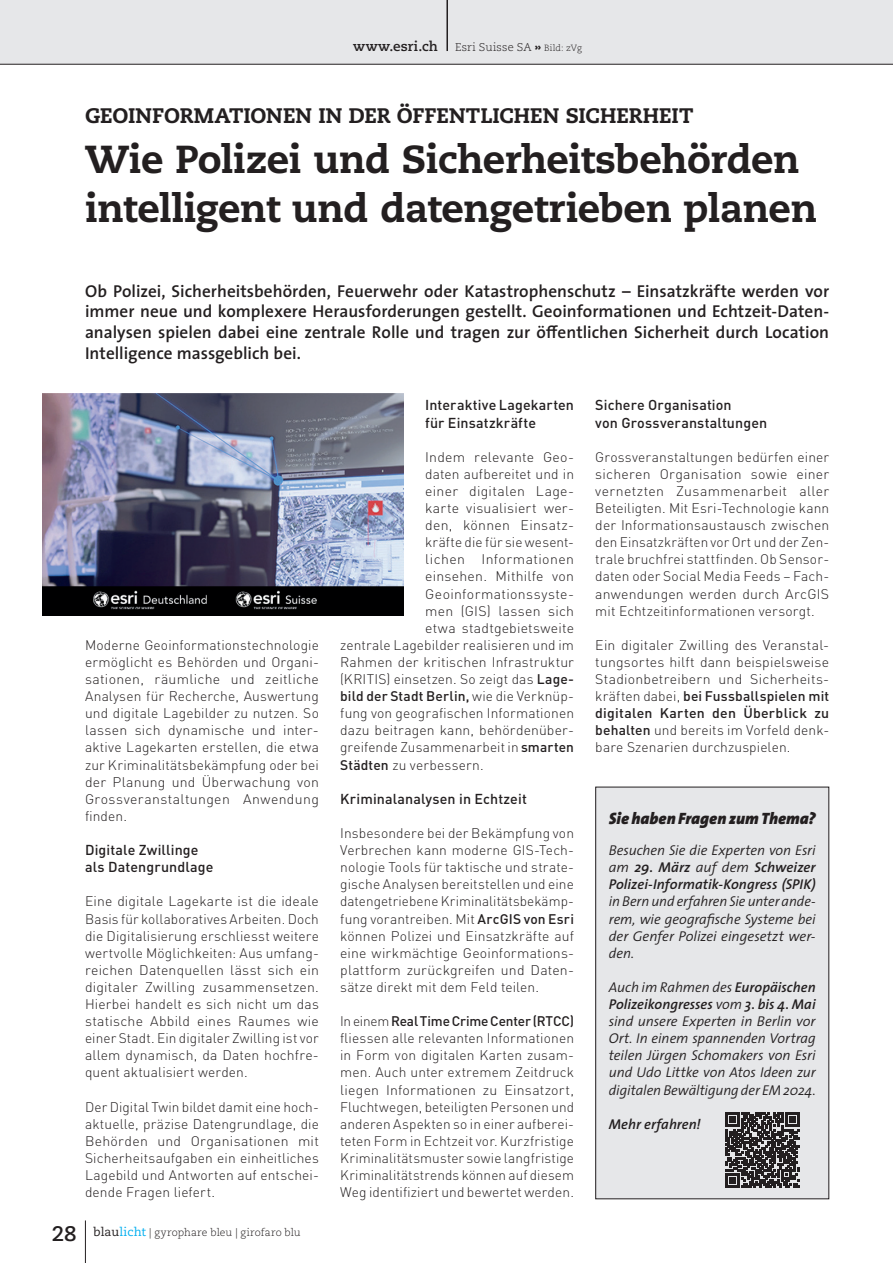
<style>
.page{position:relative;width:893px;height:1263px;background:#fff}
.page>*{position:absolute;margin:0;border:0;box-sizing:border-box;transform-origin:0 0}
.t1{font:800 39px/49.5px "Caecilia LT Std";letter-spacing:-.015em;color:#231f20}
.t2{font:800 21px "Caecilia LT Std";color:#231f20}
.t3{font:600 17.25px/20.7px "The Sans";color:#231f20;text-align:justify}
.t4{font:italic 900 16.5px "The Sans";letter-spacing:.005em;color:#231f20}
.t5{font:italic 300 14.25px/17.1px "The Sans";letter-spacing:-.005em;color:#231f20;text-align:justify}
.t6{font:500 14.25px/17.1px "DIN Pro";letter-spacing:.01em;color:#231f20}
.t7{font:italic 600 14.25px/17.1px "The Sans";color:#231f20;text-align:justify}
.t8{font:300 13.8px/17.1px "DIN Pro";letter-spacing:.01em;color:#231f20;text-align:justify}
.t9{font:500 13.8px "DIN Pro";letter-spacing:.01em;color:#231f20}
.t10{font:300 13.8px "DIN Pro";letter-spacing:.03em;color:#231f20}
.t11{font:700 13.5px "Caecilia LT Std";letter-spacing:.02em;color:#231f20}
.t12{font:300 11.25px "Caecilia LT Std";letter-spacing:.02em;color:#231f20}
.t13{font:300 10.5px "Caecilia LT Std";letter-spacing:.01em;color:#231f20}
.s1{font-weight:800}
.s2{font-size:9px}
.s3{font-weight:700;font-size:21px}
.s4{font-weight:400;font-size:12px}
.s5{font-weight:400;font-size:12px;color:#00aeef}
.s6{font-weight:500}
.s7{font-weight:300}
.s8{font-weight:600}
</style>
<div class="page">
<hr style="left:85px;top:1220px;width:1px;height:43px;background:#231f20">
<div style="left:0;top:0;width:893px;height:64px;background:#e6e7e9"></div>
<hr style="left:0;top:64px;width:893px;height:1px;background:#231f20">
<hr style="left:446px;top:0;width:2px;height:51px;background:#231f20">
<img style="left:43px;top:393px;width:361px;height:223px">
<div style="left:596px;top:787px;width:233px;height:412px;background:#e6e7e9"></div>
<div style="left:595px;top:787px;width:234px;height:412px;border:1px solid #231f20"></div>
<svg style="left:725px;top:1113px;width:74px;height:74px"></svg>
<p class="t11" style="left:353px;top:38px;width:86px">www.esri.ch</p>
<p class="t12" style="left:455px;top:41px;width:128px">Esri Suisse SA <span class="s1">»</span> <span class="s2">Bild: zVg</span></p>
<h2 class="t2" style="left:85px;top:103px;width:610px">GEOINFORMATIONEN IN DER ÖFFENTLICHEN SICHERHEIT</h2>
<h1 class="t1" style="left:85px;top:134px;width:734px">Wie Polizei und Sicherheitsbehörden intelligent und datengetrieben planen</h1>
<p class="t3" style="left:85px;top:280px;width:746px">Ob Polizei, Sicherheitsbehörden, Feuerwehr oder Katastrophenschutz – Einsatzkräfte werden vor immer neue und komplexere Herausforderungen gestellt. Geoinformationen und Echtzeit-Daten&shy;analysen spielen dabei eine zentrale Rolle und tragen zur öffentlichen Sicherheit durch Location Intelligence massgeblich bei.</p>
<p class="t8" style="left:85px;top:636px;width:235px">Moderne Geoinformationstechnologie ermöglicht es Behörden und Organi&shy;sationen, räumliche und zeitliche Analysen für Recherche, Auswertung und digitale Lagebilder zu nutzen. So lassen sich dynamische und inter&shy;aktive Lagekarten erstellen, die etwa zur Kriminalitätsbekämpfung oder bei der Planung und Überwachung von Grossveranstaltungen Anwendung finden.</p>
<p class="t6" style="left:85px;top:841px;width:130px">Digitale Zwillinge als Datengrundlage</p>
<p class="t8" style="left:85px;top:892px;width:235px">Eine digitale Lagekarte ist die ideale Basis für kollaboratives Arbeiten. Doch die Digitalisierung erschliesst weitere wertvolle Möglichkeiten: Aus umfang&shy;reichen Datenquellen lässt sich ein digitaler Zwilling zusammensetzen.<br>Hierbei handelt es sich nicht um das statische Abbild eines Raumes wie einer Stadt. Ein digitaler Zwilling ist vor allem dynamisch, da Daten hochfre&shy;quent aktualisiert werden.</p>
<p class="t8" style="left:85px;top:1097px;width:235px">Der Digital Twin bildet damit eine hoch&shy;aktuelle, präzise Datengrundlage, die Behörden und Organisationen mit Sicherheitsaufgaben ein einheitliches Lagebild und Antworten auf entschei&shy;dende Fragen liefert.</p>
<p class="t13" style="left:52px;top:1227px;width:251px"><span class="s3">28</span> <span class="s4">blau</span><span class="s5">licht</span> | gyrophare bleu | girofaro blu</p>
<p class="t6" style="left:425px;top:396px;width:150px">Interaktive Lagekarten für Einsatzkräfte</p>
<p class="t8" style="left:425px;top:448px;width:148px">Indem relevante Geo-</p>
<p class="t8" style="left:425px;top:465px;width:150px">daten aufbereitet und in</p>
<p class="t8" style="left:425px;top:482px;width:148px">einer digitalen Lage-</p>
<p class="t8" style="left:425px;top:499px;width:150px">karte visualisiert wer-</p>
<p class="t8" style="left:425px;top:516px;width:150px">den, können Einsatz-</p>
<p class="t8" style="left:425px;top:533px;width:150px">kräfte die für sie wesent-</p>
<p class="t10" style="left:425px;top:550px;width:150px">lichen Informationen</p>
<p class="t8" style="left:425px;top:567px;width:150px">einsehen. Mithilfe von</p>
<p class="t8" style="left:425px;top:584px;width:150px">Geoinformationssyste-</p>
<p class="t8" style="left:425px;top:602px;width:150px">men (GIS) lassen sich</p>
<p class="t8" style="left:425px;top:619px;width:150px">etwa stadtgebietsweite</p>
<p class="t8" style="left:340px;top:636px;width:235px">zentrale Lagebilder realisieren und im</p>
<p class="t8" style="left:340px;top:653px;width:235px">Rahmen der kritischen Infrastruktur</p>
<p class="t8" style="left:340px;top:670px;width:235px">(KRITIS) einsetzen. So zeigt das <span class="s6">Lage-</span></p>
<p class="t9" style="left:340px;top:687px;width:235px">bild der Stadt Berlin, <span class="s7">wie die Verknüp-</span></p>
<p class="t8" style="left:340px;top:704px;width:235px">fung von geografischen Informationen</p>
<p class="t8" style="left:340px;top:721px;width:235px">dazu beitragen kann, behördenüber-</p>
<p class="t8" style="left:340px;top:738px;width:235px">greifende Zusammenarbeit in <span class="s6">smarten</span></p>
<p class="t8" style="left:340px;top:755px;width:145px"><span class="s6">Städten</span> zu verbessern.</p>
<p class="t6" style="left:340px;top:789px;width:188px">Kriminalanalysen in Echtzeit</p>
<p class="t8" style="left:340px;top:824px;width:235px;text-align:left">Insbesondere bei der Bekämpfung von Verbrechen kann moderne GIS-Tech&shy;nologie Tools für taktische und strate&shy;gische Analysen bereitstellen und eine datengetriebene Kriminalitätsbekämp&shy;fung vorantreiben. Mit <span class="s6">ArcGIS von Esri </span>können Polizei und Einsatzkräfte auf eine wirkmächtige Geoinformations&shy;plattform zurückgreifen und Daten&shy;sätze direkt mit dem Feld teilen.</p>
<p class="t8" style="left:340px;top:1012px;width:235px">In einem <span class="s6">Real Time Crime Center (RTCC) </span>fliessen alle relevanten Informationen in Form von digitalen Karten zusam&shy;men. Auch unter extremem Zeitdruck liegen Informationen zu Einsatzort, Fluchtwegen, beteiligten Personen und anderen Aspekten so in einer aufberei&shy;teten Form in Echtzeit vor. Kurzfristige Kriminalitätsmuster sowie langfristige Kriminalitätstrends können auf diesem Weg identifiziert und bewertet werden.</p>
<p class="t6" style="left:595px;top:396px;width:173px">Sichere Organisation<br>von Grossveranstaltungen</p>
<p class="t8" style="left:595px;top:448px;width:235px">Grossveranstaltungen bedürfen einer sicheren Organisation sowie einer vernetzten Zusammenarbeit aller Beteiligten. Mit Esri-Technologie kann der Informationsaustausch zwischen den Einsatzkräften vor Ort und der Zen&shy;trale bruchfrei stattfinden. Ob Sensor&shy;daten oder Social Media Feeds – Fach&shy;anwendungen werden durch ArcGIS mit Echtzeitinformationen versorgt.</p>
<p class="t8" style="left:595px;top:636px;width:235px">Ein digitaler Zwilling des Veranstal&shy;tungsortes hilft dann beispielsweise Stadionbetreibern und Sicherheits&shy;kräften dabei, <span class="s6">bei Fussballspielen mit digitalen Karten den Überblick zu behalten</span> und bereits im Vorfeld denk&shy;bare Szenarien durchzuspielen.</p>
<p class="t4" style="left:609px;top:804px;width:208px">Sie haben Fragen zum Thema?</p>
<p class="t7" style="left:609px;top:841px;width:208px"><span class="s7">Besuchen Sie die Experten von Esri am</span> 29. März <span class="s7">auf dem</span> Schweizer Polizei-Informatik-Kongress (SPIK)</p>
<p class="t5" style="left:609px;top:892px;width:208px">in Bern und erfahren Sie unter ande&shy;rem, wie geografische Systeme bei der Genfer Polizei eingesetzt wer&shy;den.</p>
<p class="t5" style="left:609px;top:978px;width:208px">Auch im Rahmen des <span class="s8">Europäischen Polizeikongresses</span> vom <span class="s8">3. bis 4. Mai </span>sind unsere Experten in Berlin vor Ort. In einem spannenden Vortrag teilen Jürgen Schomakers von Esri und Udo Littke von Atos Ideen zur digitalen Bewältigung der EM 2024.</p>
<p class="t7" style="left:609px;top:1115px;width:93px">Mehr erfahren!</p>
</div>
